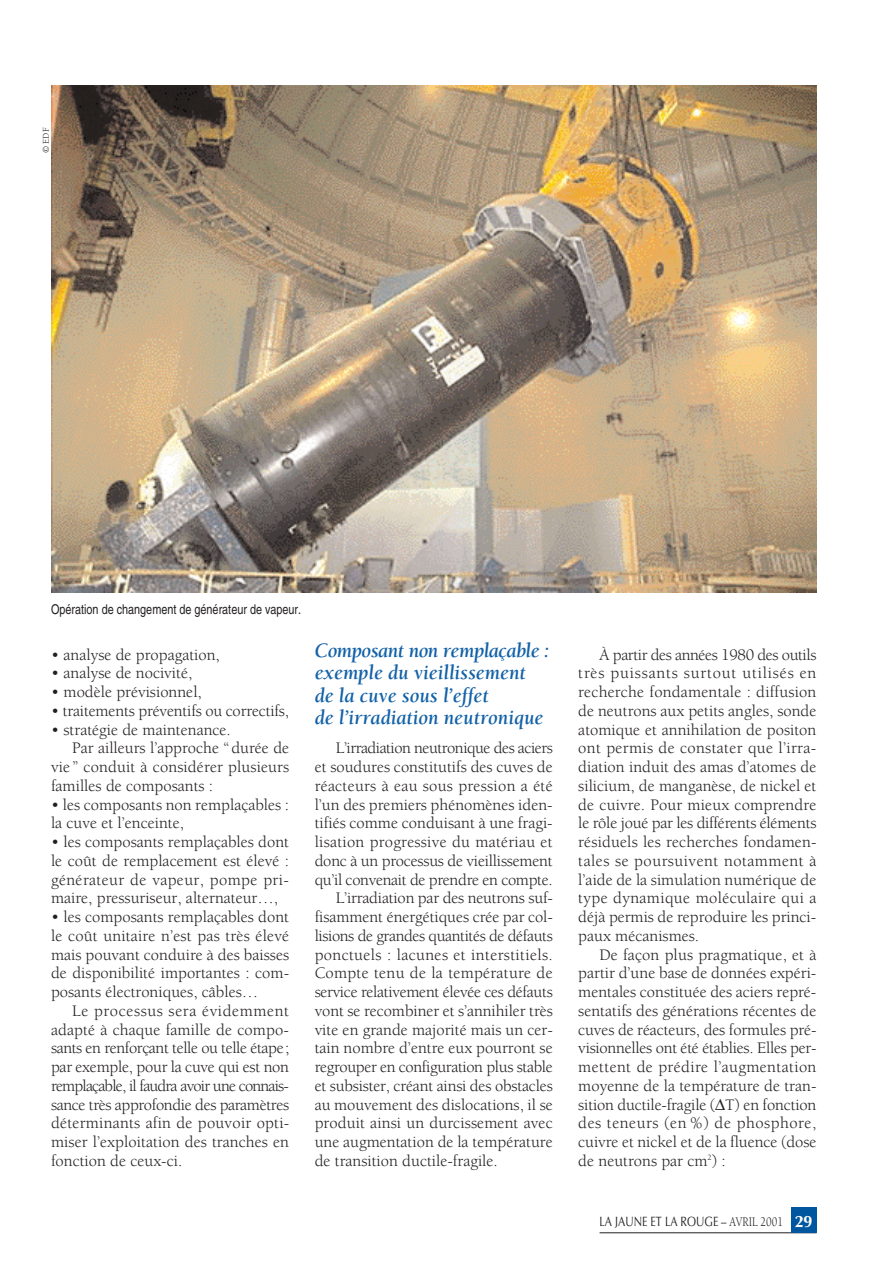
<style>
.page{position:relative;width:893px;height:1263px;background:#fff}
.page>*{position:absolute;margin:0;border:0;box-sizing:border-box;transform-origin:0 0}
.t1{font:italic 700 21px/22.5px "Berkeley";color:#1261a7;scale:.96 1}
.t2{font:16.5px/18.8px "Berkeley";color:#231f20;text-align:justify}
.t3{font:16.5px "Berkeley";letter-spacing:-.02em;color:#231f20}
.t4{font:16.5px "Berkeley";letter-spacing:-.025em;color:#231f20}
.t5{font:16.5px "Berkeley";letter-spacing:-.03em;color:#231f20}
.t6{font:16.5px "Berkeley";letter-spacing:.02em;color:#231f20}
.t7{font:condensed 13.5px "Helvetica";color:#231f20}
.t8{font:13.5px "Optima";color:#231f20;scale:.8 1}
.t9{font:9px "Berkeley";color:#231f20}
.s1{font-family:"Berkeley"}
.s2{font-weight:700;font-size:16.5px;color:#fff}
</style>
<div class="page">
<hr style="left:600px;top:1232px;width:216px;height:1px;background:#231f20">
<div style="left:791px;top:1208px;width:25px;height:25px;background:#01579f"></div>
<img style="left:51px;top:85px;width:765px;height:507px">
<p class="t9" style="left:42px;top:153px;width:27px;rotate:-90deg">© EDF</p>
<p class="t7" style="left:51px;top:604px;width:252px">Opération de changement de générateur de vapeur.</p>
<p class="t2" style="left:51px;top:646px;width:170px">• analyse de propagation,</p>
<p class="t2" style="left:51px;top:665px;width:143px">• analyse de nocivité,</p>
<p class="t2" style="left:51px;top:684px;width:152px">• modèle prévisionnel,</p>
<p class="t2" style="left:51px;top:703px;width:240px">• traitements préventifs ou correctifs,</p>
<p class="t2" style="left:51px;top:721px;width:181px">• stratégie de maintenance.</p>
<p class="t2" style="left:72px;top:740px;width:218px">Par ailleurs l’approche “ durée de</p>
<p class="t2" style="left:51px;top:759px;width:240px">vie ” conduit à considérer plusieurs</p>
<p class="t2" style="left:51px;top:778px;width:164px">familles de composants :</p>
<p class="t2" style="left:51px;top:796px;width:240px">• les composants non remplaçables : la cuve et l’enceinte,</p>
<p class="t2" style="left:51px;top:834px;width:240px">• les composants remplaçables dont le coût de remplacement est élevé : générateur de vapeur, pompe pri&shy;maire, pressuriseur, alternateur…,</p>
<p class="t2" style="left:51px;top:909px;width:240px">• les composants remplaçables dont le coût unitaire n’est pas très élevé mais pouvant conduire à des baisses de disponibilité importantes : com&shy;posants électroniques, câbles…</p>
<p class="t2" style="left:51px;top:1003px;width:240px;text-indent:21px">Le processus sera évidemment adapté à chaque famille de compo&shy;sants en renforçant telle ou telle étape; par exemple, pour la cuve qui est non remplaçable, il faudra avoir une connais&shy;sance très approfondie des paramètres déterminants afin de pouvoir opti&shy;miser l’exploitation des tranches en fonction de ceux-ci.</p>
<p class="t1" style="left:315px;top:641px;width:246px">Composant non remplaçable : exemple du vieillissement de la cuve sous l’effet<br>de l’irradiation neutronique</p>
<p class="t5" style="left:336px;top:742px;width:218px">L’irradiation neutronique des aciers</p>
<p class="t2" style="left:315px;top:759px;width:240px">et soudures constitutifs des cuves de</p>
<p class="t2" style="left:315px;top:778px;width:240px">réacteurs à eau sous pression a été</p>
<p class="t2" style="left:315px;top:796px;width:240px">l’un des premiers phénomènes iden-</p>
<p class="t2" style="left:315px;top:815px;width:240px">tifiés comme conduisant à une fragi-</p>
<p class="t2" style="left:315px;top:834px;width:240px">lisation progressive du matériau et</p>
<p class="t2" style="left:315px;top:853px;width:240px">donc à un processus de vieillissement</p>
<p class="t3" style="left:315px;top:873px;width:240px">qu’il convenait de prendre en compte.</p>
<p class="t2" style="left:336px;top:890px;width:218px">L’irradiation par des neutrons suf-</p>
<p class="t2" style="left:315px;top:909px;width:240px">fisamment énergétiques crée par col-</p>
<p class="t4" style="left:315px;top:929px;width:240px">lisions de grandes quantités de défauts</p>
<p class="t6" style="left:315px;top:948px;width:240px">ponctuels : lacunes et interstitiels.</p>
<p class="t2" style="left:315px;top:965px;width:240px">Compte tenu de la température de</p>
<p class="t3" style="left:315px;top:985px;width:240px">service relativement élevée ces défauts</p>
<p class="t2" style="left:315px;top:1003px;width:240px">vont se recombiner et s’annihiler très</p>
<p class="t2" style="left:315px;top:1021px;width:240px">vite en grande majorité mais un cer-</p>
<p class="t2" style="left:315px;top:1040px;width:240px">tain nombre d’entre eux pourront se</p>
<p class="t3" style="left:315px;top:1060px;width:240px">regrouper en configuration plus stable</p>
<p class="t2" style="left:315px;top:1078px;width:240px">et subsister, créant ainsi des obstacles</p>
<p class="t2" style="left:315px;top:1096px;width:240px">au mouvement des dislocations, il se</p>
<p class="t2" style="left:315px;top:1115px;width:240px">produit ainsi un durcissement avec</p>
<p class="t2" style="left:315px;top:1134px;width:240px">une augmentation de la température</p>
<p class="t2" style="left:315px;top:1153px;width:185px">de transition ductile-fragile.</p>
<p class="t2" style="left:578px;top:646px;width:240px;text-indent:21px">À partir des années 1980 des outils très puissants surtout utilisés en recherche fondamentale : diffusion de neutrons aux petits angles, sonde atomique et annihilation de positon ont permis de constater que l’irra&shy;diation induit des amas d’atomes de silicium, de manganèse, de nickel et de cuivre. Pour mieux comprendre le rôle joué par les différents éléments résiduels les recherches fondamen&shy;tales se poursuivent notamment à l’aide de la simulation numérique de type dynamique moléculaire qui a déjà permis de reproduire les princi&shy;paux mécanismes.</p>
<p class="t2" style="left:578px;top:946px;width:240px;text-indent:21px">De façon plus pragmatique, et à partir d’une base de données expéri&shy;mentales constituée des aciers repré&shy;sentatifs des générations récentes de cuves de réacteurs, des formules pré&shy;visionnelles ont été établies. Elles per&shy;mettent de prédire l’augmentation moyenne de la température de tran&shy;sition ductile-fragile (∆T) en fonction des teneurs (en %) de phosphore, cuivre et nickel et de la fluence (dose de neutrons par cm<sup>2</sup>) :</p>
<p class="t8" style="left:600px;top:1216px;width:268px">LA JAUNE ET LA ROUGE <span class="s1">– AVRIL 2001</span> <span class="s2">29</span></p>
</div>
